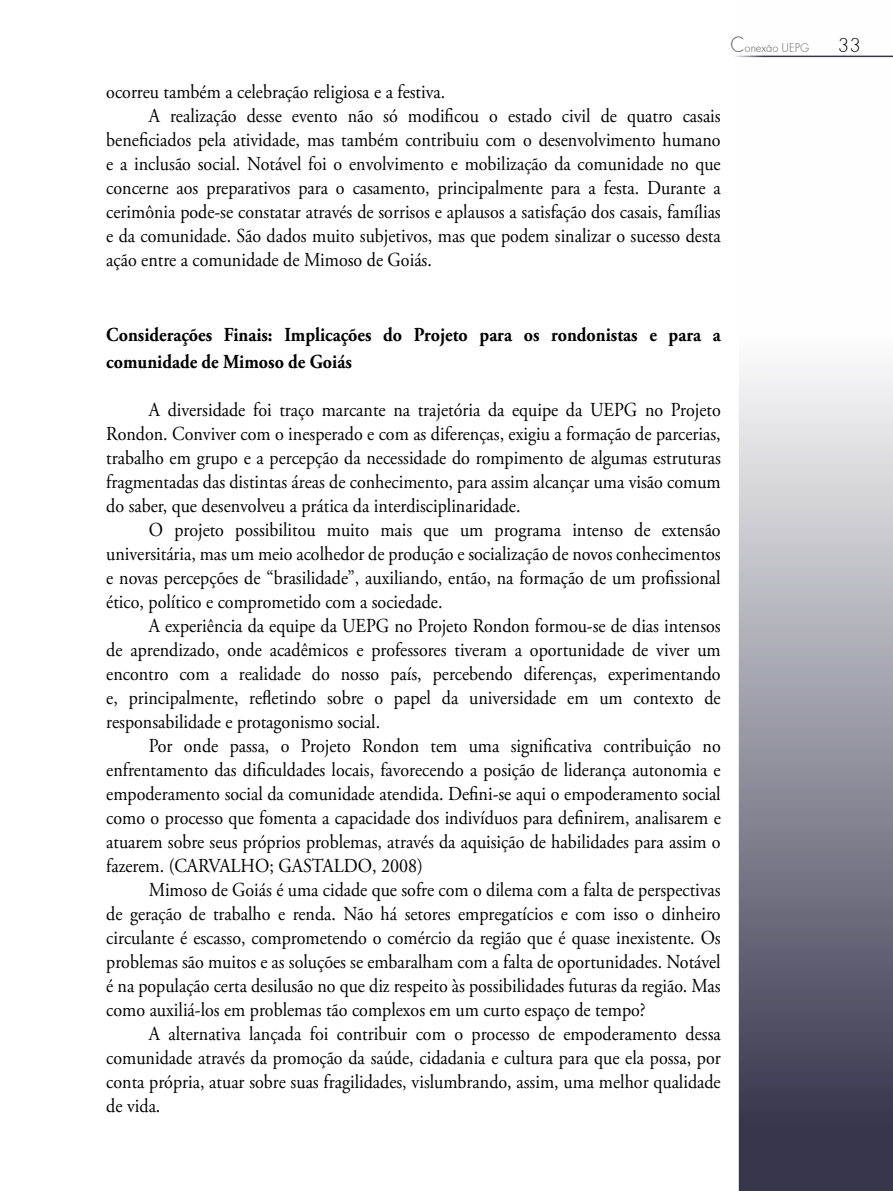
<style>
.page{position:relative;width:893px;height:1191px;background:#fff}
.page>*{position:absolute;margin:0;border:0;box-sizing:border-box;transform-origin:0 0}
.t1{font:21px "Futura TEE Ligh";color:#000}
.t2{font:19.8px/24px "Adobe Garamond Pro";color:#000;text-align:justify;scale:.91 1}
.t3{font:700 19.8px/27px "Adobe Garamond Pro";color:#000;scale:.91 1}
.t4{font:13.2px "Futura TEE Ligh";color:#58585a;scale:.91 1}
.s1{font-size:23.1px}
</style>
<div class="page">
<svg style="left:739px;top:55px;width:154px;height:1136px"></svg>
<hr style="left:730px;top:56px;width:163px;height:1px;background:#37364d">
<p class="t4" style="left:730px;top:40px;width:88px"><span class="s1">C</span>onexao UEPG</p>
<p class="t4" style="left:768px;top:36px;width:4px">-</p>
<p class="t1" style="left:838px;top:33px;width:24px">33</p>
<p class="t2" style="left:106px;top:81px;width:374px">ocorreu também a celebração religiosa e a festiva.</p>
<p class="t2" style="left:149px;top:105px;width:630px">A realização desse evento não só modificou o estado civil de quatro casais</p>
<p class="t2" style="left:106px;top:129px;width:677px">beneficiados pela atividade, mas também contribuiu com o desenvolvimento humano</p>
<p class="t2" style="left:106px;top:153px;width:677px">e a inclusão social. Notável foi o envolvimento e mobilização da comunidade no que</p>
<p class="t2" style="left:106px;top:177px;width:677px">concerne aos preparativos para o casamento, principalmente para a festa. Durante a</p>
<p class="t2" style="left:106px;top:201px;width:677px">cerimônia pode-se constatar através de sorrisos e aplausos a satisfação dos casais, famílias</p>
<p class="t2" style="left:106px;top:225px;width:677px">e da comunidade. São dados muito subjetivos, mas que podem sinalizar o sucesso desta</p>
<p class="t2" style="left:106px;top:249px;width:359px">ação entre a comunidade de Mimoso de Goiás.</p>
<p class="t3" style="left:106px;top:322px;width:677px">Considerações Finais: Implicações do Projeto para os rondonistas e para a comunidade de Mimoso de Goiás</p>
<p class="t2" style="left:106px;top:399px;width:677px;text-indent:43px">A diversidade foi traço marcante na trajetória da equipe da UEPG no Projeto Rondon. Conviver com o inesperado e com as diferenças, exigiu a formação de parcerias, trabalho em grupo e a percepção da necessidade do rompimento de algumas estruturas fragmentadas das distintas áreas de conhecimento, para assim alcançar uma visão comum do saber, que desenvolveu a prática da interdisciplinaridade.</p>
<p class="t2" style="left:106px;top:518px;width:677px;text-indent:43px">O projeto possibilitou muito mais que um programa intenso de extensão universitária, mas um meio acolhedor de produção e socialização de novos conhecimentos e novas percepções de “brasilidade”, auxiliando, então, na formação de um profissional ético, político e comprometido com a sociedade.</p>
<p class="t2" style="left:106px;top:614px;width:677px;text-indent:43px">A experiência da equipe da UEPG no Projeto Rondon formou-se de dias intensos de aprendizado, onde acadêmicos e professores tiveram a oportunidade de viver um encontro com a realidade do nosso país, percebendo diferenças, experimentando e, principalmente, refletindo sobre o papel da universidade em um contexto de responsabilidade e protagonismo social.</p>
<p class="t2" style="left:106px;top:734px;width:677px;text-indent:43px">Por onde passa, o Projeto Rondon tem uma significativa contribuição no enfrentamento das dificuldades locais, favorecendo a posição de liderança autonomia e empoderamento social da comunidade atendida. Defini-se aqui o empoderamento social como o processo que fomenta a capacidade dos indivíduos para definirem, analisarem e atuarem sobre seus próprios problemas, através da aquisição de habilidades para assim o fazerem. (CARVALHO; GASTALDO, 2008)</p>
<p class="t2" style="left:106px;top:878px;width:677px;text-indent:43px">Mimoso de Goiás é uma cidade que sofre com o dilema com a falta de perspectivas de geração de trabalho e renda. Não há setores empregatícios e com isso o dinheiro circulante é escasso, comprometendo o comércio da região que é quase inexistente. Os problemas são muitos e as soluções se embaralham com a falta de oportunidades. Notável é na população certa desilusão no que diz respeito às possibilidades futuras da região. Mas como auxiliá-los em problemas tão complexos em um curto espaço de tempo?</p>
<p class="t2" style="left:106px;top:1022px;width:677px;text-indent:43px">A alternativa lançada foi contribuir com o processo de empoderamento dessa comunidade através da promoção da saúde, cidadania e cultura para que ela possa, por conta própria, atuar sobre suas fragilidades, vislumbrando, assim, uma melhor qualidade de vida.</p>
</div>
